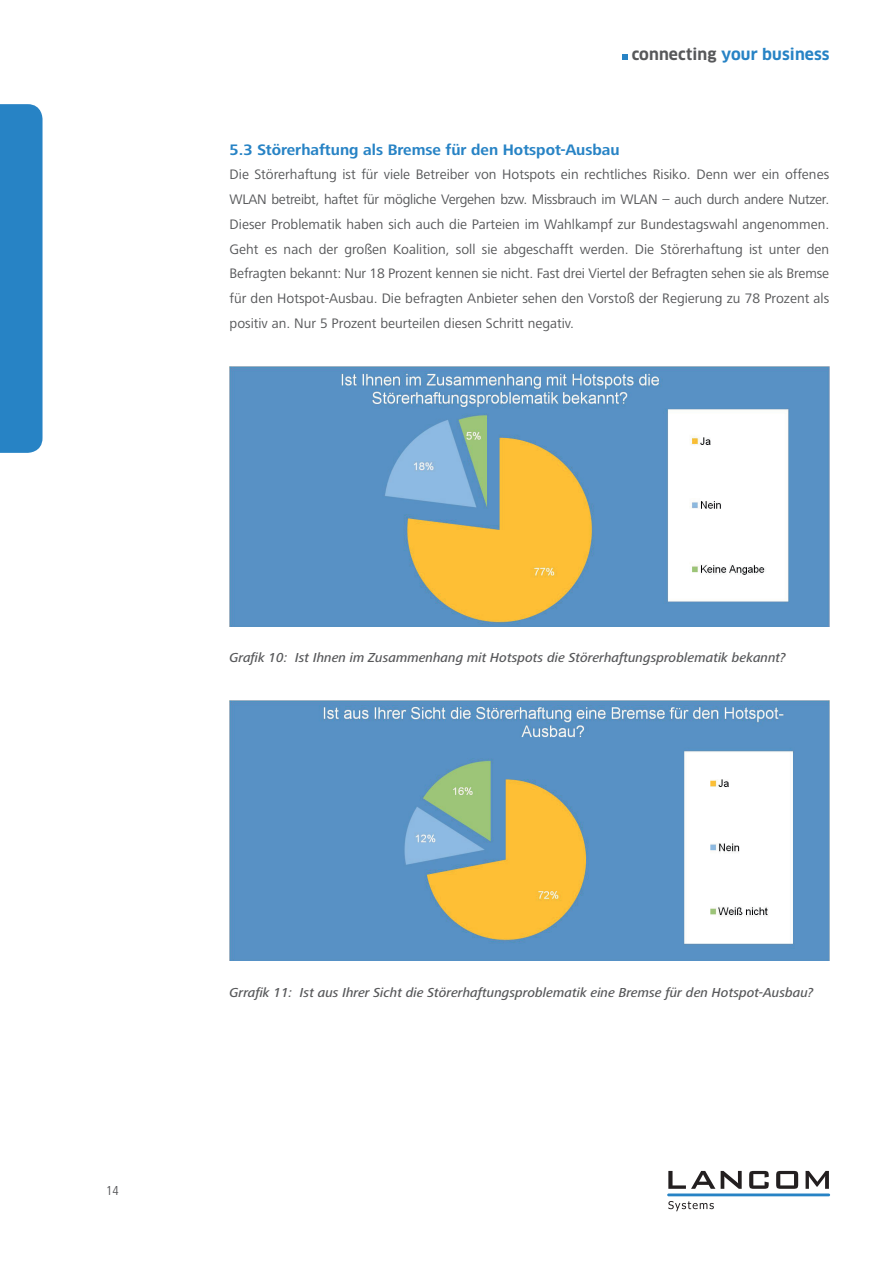
<style>
.page{position:relative;width:893px;height:1263px;background:#fff}
.page>*{position:absolute;margin:0;border:0;box-sizing:border-box;transform-origin:0 0}
.t1{font:700 15.75px "Frutiger Next LT";color:#2783c5}
.t2{font:700 15.6px "Clan OT";letter-spacing:.01em;color:#2783c5}
.t3{font:14.25px/24.8px "Frutiger Next LT";color:#57585a;text-align:justify}
.t4{font:italic 500 13.5px "Frutiger Next LT";color:#57585a}
.t5{font:condensed 13.5px "Frutiger Next LT";color:#57585a}
.s1{color:#57585a}
</style>
<div class="page">
<div style="left:0;top:104px;width:43px;height:349px;background:#2783c5"></div>
<svg style="left:668px;top:1171px;width:47px;height:18px"></svg>
<svg style="left:721px;top:1171px;width:21px;height:18px"></svg>
<svg style="left:749px;top:1171px;width:20px;height:18px"></svg>
<svg style="left:776px;top:1171px;width:22px;height:18px"></svg>
<svg style="left:806px;top:1171px;width:23px;height:18px"></svg>
<svg style="left:668px;top:1201px;width:46px;height:10px"></svg>
<hr style="left:667px;top:1193px;width:163px;height:3px;background:#2783c5">
<svg style="left:622px;top:55px;width:6px;height:5px"></svg>
<img style="left:230px;top:366px;width:599px;height:260px">
<img style="left:230px;top:700px;width:599px;height:261px">
<p class="t2" style="left:632px;top:45px;width:199px"><span class="s1">connecting</span> your business</p>
<p class="t1" style="left:230px;top:141px;width:392px">5.3 Störerhaftung als Bremse für den Hotspot-Ausbau</p>
<p class="t3" style="left:230px;top:162px;width:601px">Die Störerhaftung ist für viele Betreiber von Hotspots ein rechtliches Risiko. Denn wer ein offenes WLAN betreibt, haftet für mögliche Vergehen bzw. Missbrauch im WLAN – auch durch andere Nutzer.<br>Dieser Problematik haben sich auch die Parteien im Wahlkampf zur Bundestagswahl angenommen.<br>Geht es nach der großen Koalition, soll sie abgeschafft werden. Die Störerhaftung ist unter den Befragten bekannt: Nur 18 Prozent kennen sie nicht. Fast drei Viertel der Befragten sehen sie als Bremse für den Hotspot-Ausbau. Die befragten Anbieter sehen den Vorstoß der Regierung zu 78 Prozent als positiv an. Nur 5 Prozent beurteilen diesen Schritt negativ.</p>
<p class="t4" style="left:230px;top:650px;width:558px">Grafik 10: Ist Ihnen im Zusammenhang mit Hotspots die Störerhaftungsproblematik bekannt?</p>
<p class="t5" style="left:106px;top:1183px;width:14px">14</p>
<p class="t4" style="left:230px;top:985px;width:585px">Grrafik 11: Ist aus Ihrer Sicht die Störerhaftungsproblematik eine Bremse für den Hotspot-Ausbau?</p>
</div>
